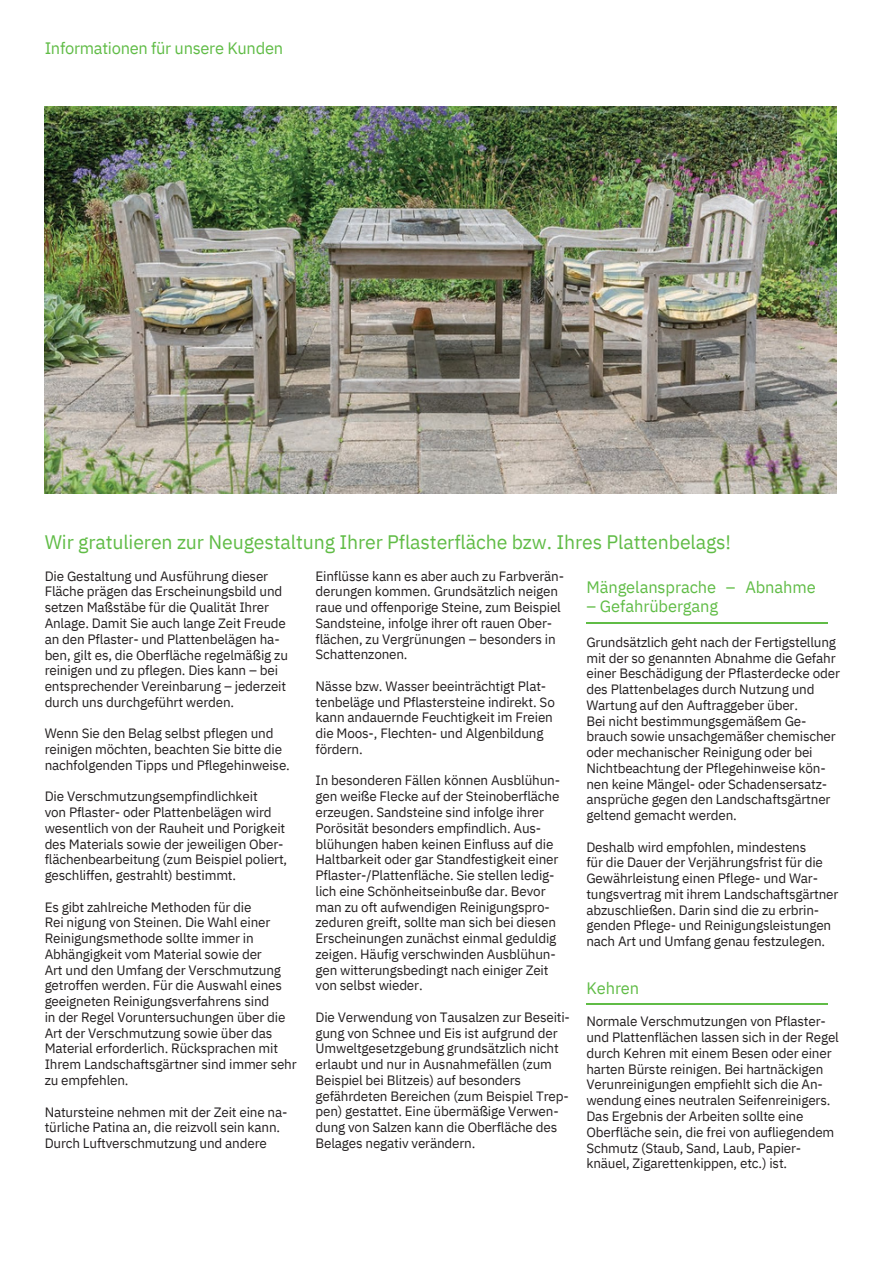
<style>
.page{position:relative;width:893px;height:1264px;background:#fff}
.page>*{position:absolute;margin:0;border:0;box-sizing:border-box;transform-origin:0 0}
.t1{font:19.5px "IBM Plex Sans";letter-spacing:-.005em;color:#60bc46}
.t2{font:16.5px "IBM Plex Sans";letter-spacing:-.005em;color:#60bc46}
.t3{font:13.5px/15.8px "IBM Plex Sans";letter-spacing:-.015em;color:#231f20}
</style>
<div class="page">
<hr style="left:586px;top:622px;width:241px;height:1px;background:#60bc46">
<hr style="left:586px;top:1003px;width:241px;height:2px;background:#60bc46">
<img style="left:45px;top:106px;width:791px;height:387px">
<p class="t2" style="left:45px;top:37px;width:240px">Informationen für unsere Kunden</p>
<p class="t1" style="left:45px;top:529px;width:688px">Wir gratulieren zur Neugestaltung Ihrer Pflasterfläche bzw. Ihres Plattenbelags!</p>
<p class="t3" style="left:45px;top:568px;width:245px">Die Gestaltung und Ausführung dieser Fläche prägen das Erscheinungsbild und setzen Maßstäbe für die Qualität Ihrer Anlage. Damit Sie auch lange Zeit Freude an den Pflaster- und Plattenbelägen ha&shy;ben, gilt es, die Oberfläche regelmäßig zu reinigen und zu pflegen. Dies kann – bei entsprechender Vereinbarung – jederzeit durch uns durchgeführt werden.</p>
<p class="t3" style="left:45px;top:725px;width:247px">Wenn Sie den Belag selbst pflegen und reinigen möchten, beachten Sie bitte die nachfolgenden Tipps und Pflegehinweise.</p>
<p class="t3" style="left:45px;top:788px;width:214px">Die Verschmutzungsempfindlichkeit</p>
<p class="t3" style="left:45px;top:804px;width:244px">von Pflaster- oder Plattenbelägen wird wesentlich von der Rauheit und Porigkeit des Materials sowie der jeweiligen Ober&shy;flächenbearbeitung (zum Beispiel poliert, geschliffen, gestrahlt) bestimmt.</p>
<p class="t3" style="left:45px;top:898px;width:208px">Es gibt zahlreiche Methoden für die</p>
<p class="t3" style="left:45px;top:914px;width:227px">Rei nigung von Steinen. Die Wahl einer<br>Reinigungsmethode sollte immer in<br>Abhängigkeit vom Material sowie der</p>
<p class="t3" style="left:45px;top:961px;width:239px;text-align:justify">Art und den Umfang der Verschmutzung getroffen werden. Für die Auswahl eines geeigneten Reinigungsverfahrens sind</p>
<p class="t3" style="left:45px;top:1009px;width:253px">in der Regel Voruntersuchungen über die Art der Verschmutzung sowie über das Material erforderlich. Rücksprachen mit Ihrem Landschaftsgärtner sind immer sehr zu empfehlen.</p>
<p class="t3" style="left:45px;top:1103px;width:244px">Natursteine nehmen mit der Zeit eine na&shy;türliche Patina an, die reizvoll sein kann.<br>Durch Luftverschmutzung und andere</p>
<p class="t3" style="left:315px;top:567px;width:250px">Einflüsse kann es aber auch zu Farbverän&shy;derungen kommen. Grundsätzlich neigen raue und offenporige Steine, zum Beispiel Sandsteine, infolge ihrer oft rauen Ober&shy;flächen, zu Vergrünungen – besonders in Schattenzonen.</p>
<p class="t3" style="left:315px;top:678px;width:241px">Nässe bzw. Wasser beeinträchtigt Plat&shy;tenbeläge und Pflastersteine indirekt. So kann andauernde Feuchtigkeit im Freien die Moos-, Flechten- und Algenbildung fördern.</p>
<p class="t3" style="left:315px;top:772px;width:246px">In besonderen Fällen können Ausblühun&shy;gen weiße Flecke auf der Steinoberfläche erzeugen. Sandsteine sind infolge ihrer Porösität besonders empfindlich. Aus&shy;blühungen haben keinen Einfluss auf die Haltbarkeit oder gar Standfestigkeit einer Pflaster-/Plattenfläche. Sie stellen ledig&shy;lich eine Schönheitseinbuße dar. Bevor man zu oft aufwendigen Reinigungspro&shy;zeduren greift, sollte man sich bei diesen Erscheinungen zunächst einmal geduldig zeigen. Häufig verschwinden Ausblühun&shy;gen witterungsbedingt nach einiger Zeit von selbst wieder.</p>
<p class="t3" style="left:315px;top:1008px;width:256px">Die Verwendung von Tausalzen zur Beseiti&shy;gung von Schnee und Eis ist aufgrund der Umweltgesetzgebung grundsätzlich nicht erlaubt und nur in Ausnahmefällen (zum Beispiel bei Blitzeis) auf besonders gefährdeten Bereichen (zum Beispiel Trep&shy;pen) gestattet. Eine übermäßige Verwen&shy;dung von Salzen kann die Oberfläche des Belages negativ verändern.</p>
<p class="t2" style="left:586px;top:576px;width:231px">Mängelansprache – Abnahme</p>
<p class="t2" style="left:586px;top:595px;width:133px">– Gefahrübergang</p>
<p class="t3" style="left:586px;top:634px;width:255px">Grundsätzlich geht nach der Fertigstellung mit der so genannten Abnahme die Gefahr einer Beschädigung der Pflasterdecke oder des Plattenbelages durch Nutzung und Wartung auf den Auftraggeber über.</p>
<p class="t3" style="left:586px;top:712px;width:222px">Bei nicht bestimmungsgemäßem Ge-</p>
<p class="t3" style="left:586px;top:728px;width:251px">brauch sowie unsachgemäßer chemischer oder mechanischer Reinigung oder bei Nichtbeachtung der Pflegehinweise kön&shy;nen keine Mängel- oder Schadensersatz&shy;ansprüche gegen den Landschaftsgärtner geltend gemacht werden.</p>
<p class="t3" style="left:586px;top:838px;width:221px">Deshalb wird empfohlen, mindestens</p>
<p class="t3" style="left:586px;top:854px;width:253px">für die Dauer der Verjährungsfrist für die Gewährleistung einen Pflege- und War&shy;tungsvertrag mit ihrem Landschaftsgärtner abzuschließen. Darin sind die zu erbrin&shy;genden Pflege- und Reinigungsleistungen nach Art und Umfang genau festzulegen.</p>
<p class="t2" style="left:586px;top:976px;width:54px">Kehren</p>
<p class="t3" style="left:586px;top:1013px;width:254px">Normale Verschmutzungen von Pflaster&shy;und Plattenflächen lassen sich in der Regel durch Kehren mit einem Besen oder einer harten Bürste reinigen. Bei hartnäckigen Verunreinigungen empfiehlt sich die An&shy;wendung eines neutralen Seifenreinigers.<br>Das Ergebnis der Arbeiten sollte eine Oberfläche sein, die frei von aufliegendem Schmutz (Staub, Sand, Laub, Papier-</p>
<p class="t3" style="left:586px;top:1155px;width:202px">knäuel, Zigarettenkippen, etc.) ist.</p>
</div>
